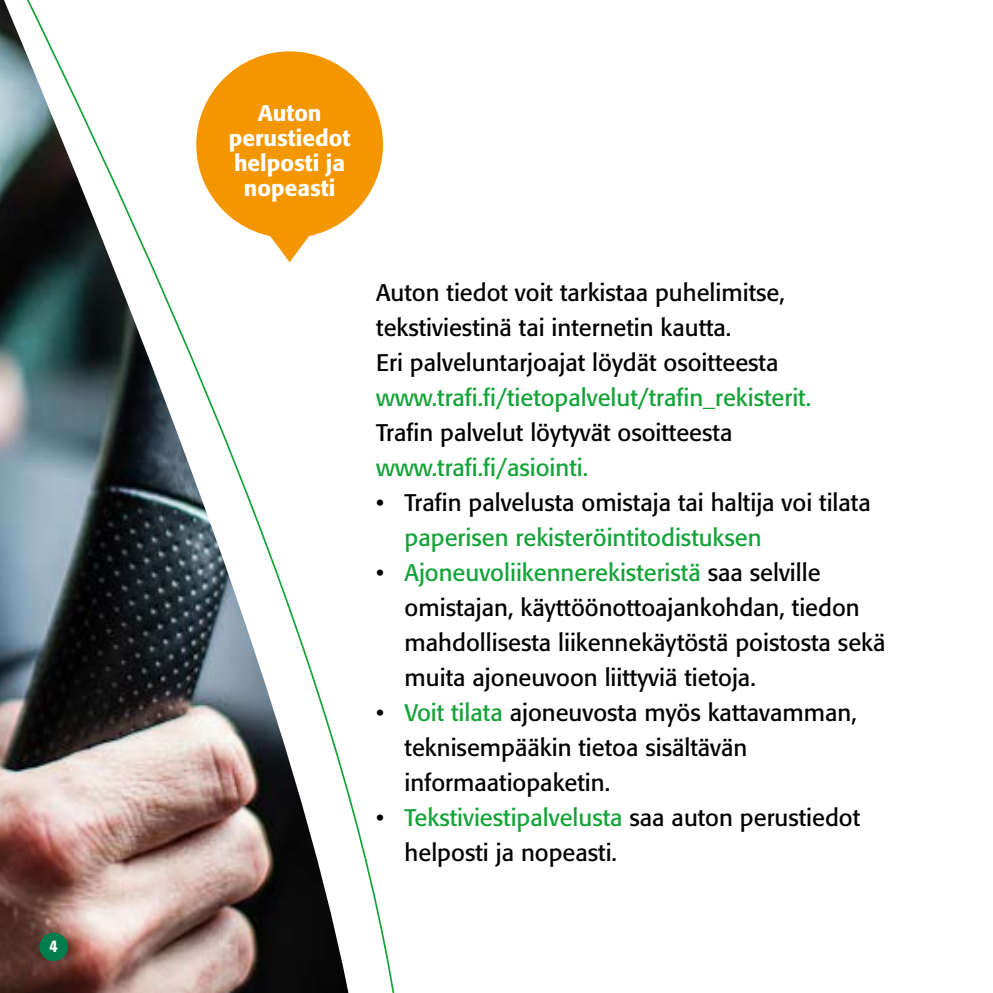
<style>
.page{position:relative;width:993px;height:993px;background:#fff}
.page>*{position:absolute;margin:0;border:0;box-sizing:border-box;transform-origin:0 0}
.kuvio_tekstit{font:23.75px/35px "Formata";color:#000}
.kuvio_tekstit-2{font:500 22.5px/25px "Formata";color:#fff;text-align:center}
.Leipäteksti{font:500 condensed 17.5px "Formata";color:#fff}
.s1{color:#13a337}
</style>
<div class="page">
<img style="left:0;top:0;width:395px;height:992px">
<div style="left:40px;top:932px;width:28px;height:28px;background:#007c4d;border-radius:50%"></div>
<div style="left:196px;top:51px;width:187px;height:187px;background:#f49600;border-radius:50%"></div>
<svg style="left:266px;top:235px;width:47px;height:27px"></svg>
<p class="Leipäteksti" style="left:50px;top:934px;width:10px">4</p>
<p class="kuvio_tekstit-2" style="left:229px;top:100px;width:123px">Auton perustiedot helposti ja nopeasti</p>
<p class="kuvio_tekstit" style="left:376px;top:275px;width:436px">Auton tiedot voit tarkistaa puhelimitse, tekstiviestinä tai internetin kautta.<br>Eri palveluntarjoajat löydät osoitteesta <span class="s1">www.trafi.fi/tietopalvelut/trafin_rekisterit.<br></span>Trafin palvelut löytyvät osoitteesta <span class="s1">www.trafi.fi/asiointi.</span></p>
<p class="kuvio_tekstit" style="left:404px;top:485px;width:467px;text-indent:-28px">• Trafin palvelusta omistaja tai haltija voi tilata <span class="s1">paperisen rekisteröintitodistuksen</span></p>
<p class="kuvio_tekstit" style="left:404px;top:555px;width:482px;text-indent:-28px">• <span class="s1">Ajoneuvoliikennerekisteristä</span> saa selville omistajan, käyttöönottoajankohdan, tiedon mahdollisesta liikennekäytöstä poistosta sekä muita ajoneuvoon liittyviä tietoja.</p>
<p class="kuvio_tekstit" style="left:404px;top:695px;width:453px;text-indent:-28px">• <span class="s1">Voit tilata</span> ajoneuvosta myös kattavamman, teknisempääkin tietoa sisältävän informaatiopaketin.</p>
<p class="kuvio_tekstit" style="left:404px;top:800px;width:457px;text-indent:-28px">• <span class="s1">Tekstiviestipalvelusta</span> saa auton perustiedot helposti ja nopeasti.</p>
</div>
